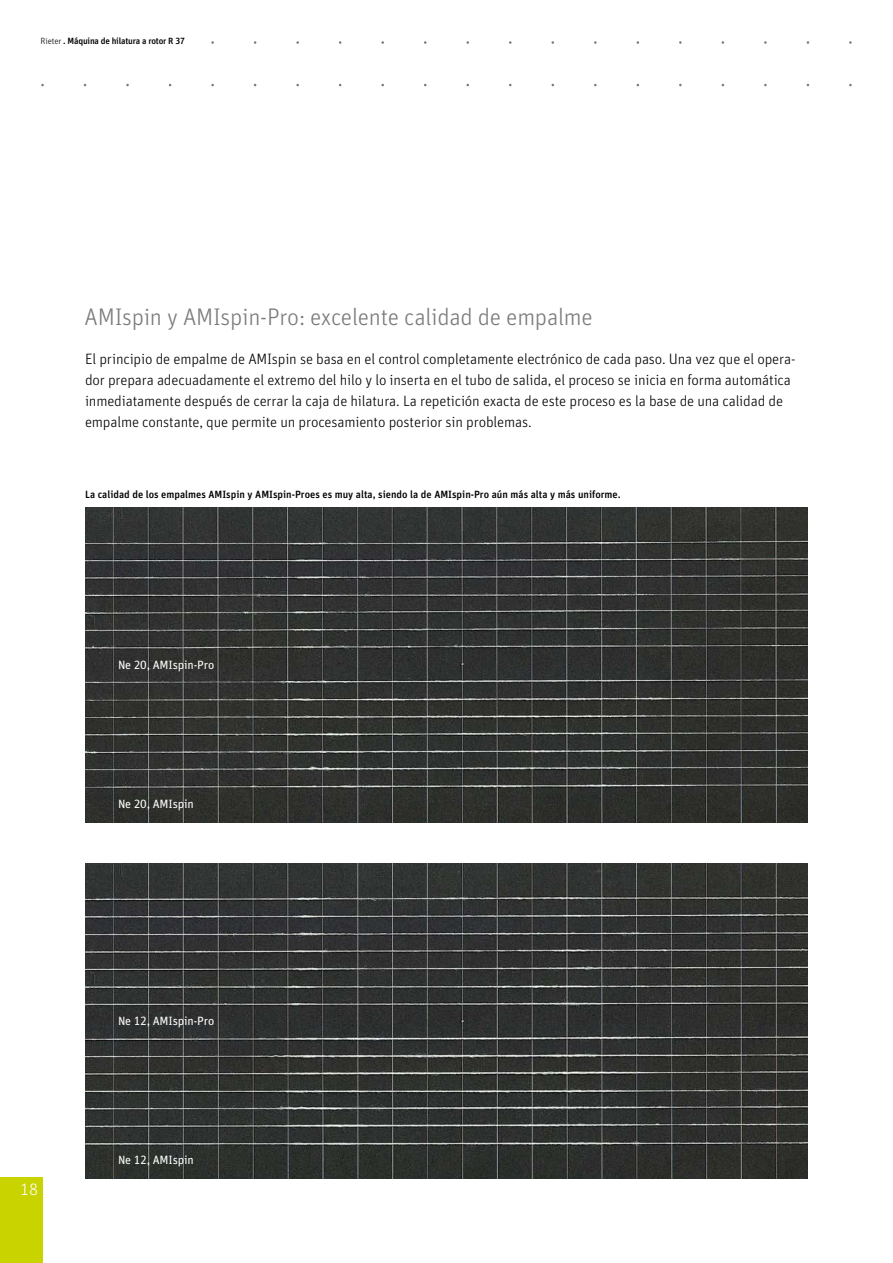
<style>
.page{position:relative;width:893px;height:1263px;background:#fff}
.page>*{position:absolute;margin:0;border:0;box-sizing:border-box;transform-origin:0 0}
.t1{font:300 24px "Unit Pro";letter-spacing:-.01em;color:#7c7b7b}
.t2{font:300 16.5px "Unit Pro";color:#fff}
.t3{font:300 15px/21px "Unit Pro";letter-spacing:-.01em;color:#000}
.t4{font:12px "Unit Pro";letter-spacing:-.01em;color:#fff}
.t5{font:500 10.5px "Unit Pro";color:#000}
.t6{font:500 9px "Unit Pro";letter-spacing:-.02em;color:#000}
.s1{font-weight:300}
</style>
<div class="page">
<img style="left:86px;top:508px;width:721px;height:315px">
<img style="left:86px;top:863px;width:721px;height:315px">
<div style="left:0;top:1178px;width:43px;height:85px;background:#c8d300"></div>
<p class="t6" style="left:41px;top:34px;width:146px"><span class="s1">Rieter</span> . Máquina de hilatura a rotor R 37</p>
<h1 class="t1" style="left:85px;top:300px;width:510px">AMIspin y AMIspin-Pro: excelente calidad de empalme</h1>
<p class="t3" style="left:85px;top:348px;width:712px">El principio de empalme de AMIspin se basa en el control completamente electrónico de cada paso. Una vez que el opera&shy;dor prepara adecuadamente el extremo del hilo y lo inserta en el tubo de salida, el proceso se inicia en forma automática inmediatamente después de cerrar la caja de hilatura. La repetición exacta de este proceso es la base de una calidad de empalme constante, que permite un procesamiento posterior sin problemas.</p>
<p class="t5" style="left:85px;top:487px;width:537px">La calidad de los empalmes AMIspin y AMIspin-Proes es muy alta, siendo la de AMIspin-Pro aún más alta y más uniforme.</p>
<p class="t4" style="left:118px;top:656px;width:98px">Ne 20, AMIspin-Pro</p>
<p class="t4" style="left:118px;top:795px;width:77px">Ne 20, AMIspin</p>
<p class="t4" style="left:118px;top:1012px;width:98px">Ne 12, AMIspin-Pro</p>
<p class="t2" style="left:20px;top:1178px;width:20px">18</p>
<p class="t4" style="left:118px;top:1151px;width:77px">Ne 12, AMIspin</p>
</div>
